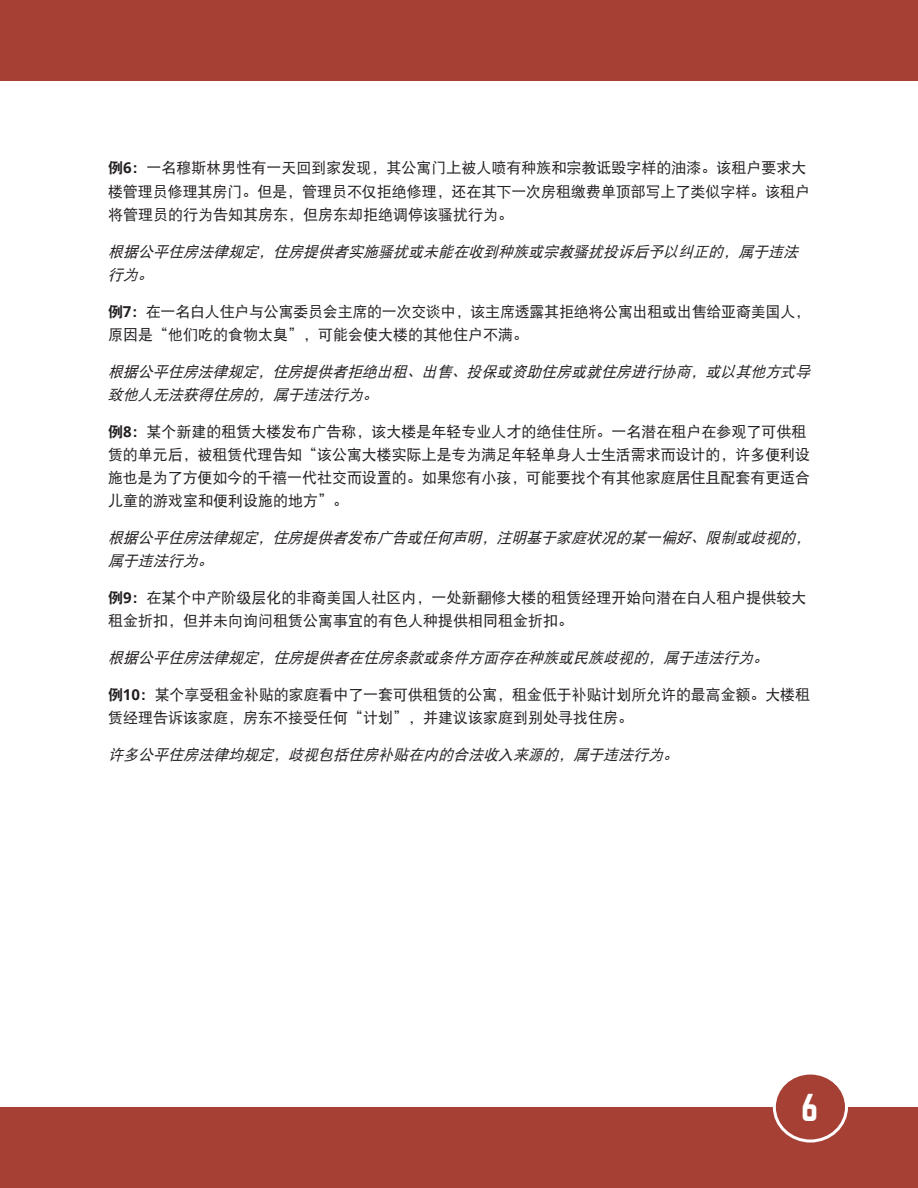
<style>
.page{position:relative;width:918px;height:1188px;background:#fff}
.page>*{position:absolute;margin:0;border:0;box-sizing:border-box;transform-origin:0 0}
.t1{font:33.9px "Norwester";color:#fff}
.t2{font:15px/23.2px "DFP Hei W5";color:#231f20}
.t3{font:italic 15px/23.2px "DFP Hei W5";color:#231f20}
.s1{font-family:"DFP Hei W9"}
.s2{font-family:"Open Sans";font-weight:700}
</style>
<div class="page">
<div style="left:0;top:1107px;width:918px;height:81px;background:#a63f34"></div>
<div style="left:0;top:0;width:918px;height:81px;background:#a63f34"></div>
<div style="left:774px;top:1073px;width:73px;height:68px;background:#a63f34;border-radius:50%"></div>
<div style="left:773px;top:1072px;width:75px;height:71px;border:3px solid #fff;border-radius:50%"></div>
<p class="t2" style="left:108px;top:156px;width:704px"><span class="s1">例</span><span class="s2">6</span><span class="s1">：</span>一名穆斯林男性有一天回到家发现，其公寓门上被人喷有种族和宗教诋毁字样的油漆。该租户要求大楼管理员修理其房门。但是，管理员不仅拒绝修理，还在其下一次房租缴费单顶部写上了类似字样。该租户将管理员的行为告知其房东，但房东却拒绝调停该骚扰行为。</p>
<p class="t3" style="left:108px;top:239px;width:696px">根据公平住房法律规定，住房提供者实施骚扰或未能在收到种族或宗教骚扰投诉后予以纠正的，属于违法行为。</p>
<p class="t2" style="left:108px;top:299px;width:704px"><span class="s1">例</span><span class="s2">7</span><span class="s1">：</span>在一名白人住户与公寓委员会主席的一次交谈中，该主席透露其拒绝将公寓出租或出售给亚裔美国人，原因是“他们吃的食物太臭”，可能会使大楼的其他住户不满。</p>
<p class="t3" style="left:108px;top:359px;width:708px">根据公平住房法律规定，住房提供者拒绝出租、出售、投保或资助住房或就住房进行协商，或以其他方式导致他人无法获得住房的，属于违法行为。</p>
<p class="t2" style="left:108px;top:419px;width:704px"><span class="s1">例</span><span class="s2">8</span><span class="s1">：</span>某个新建的租赁大楼发布广告称，该大楼是年轻专业人才的绝佳住所。一名潜在租户在参观了可供租赁的单元后，被租赁代理告知“该公寓大楼实际上是专为满足年轻单身人士生活需求而设计的，许多便利设施也是为了方便如今的千禧一代社交而设置的。如果您有小孩，可能要找个有其他家庭居住且配套有更适合儿童的游戏室和便利设施的地方”。</p>
<p class="t3" style="left:108px;top:526px;width:708px">根据公平住房法律规定，住房提供者发布广告或任何声明，注明基于家庭状况的某一偏好、限制或歧视的，属于违法行为。</p>
<p class="t2" style="left:108px;top:586px;width:700px"><span class="s1">例</span><span class="s2">9</span><span class="s1">：</span>在某个中产阶级层化的非裔美国人社区内，一处新翻修大楼的租赁经理开始向潜在白人租户提供较大租金折扣，但并未向询问租赁公寓事宜的有色人种提供相同租金折扣。</p>
<p class="t3" style="left:108px;top:646px;width:666px">根据公平住房法律规定，住房提供者在住房条款或条件方面存在种族或民族歧视的，属于违法行为。</p>
<p class="t2" style="left:108px;top:683px;width:704px"><span class="s1">例</span><span class="s2">10</span><span class="s1">：</span>某个享受租金补贴的家庭看中了一套可供租赁的公寓，租金低于补贴计划所允许的最高金额。大楼租赁经理告诉该家庭，房东不接受任何“计划”，并建议该家庭到别处寻找住房。</p>
<p class="t3" style="left:108px;top:743px;width:576px">许多公平住房法律均规定，歧视包括住房补贴在内的合法收入来源的，属于违法行为。</p>
<h1 class="t1" style="left:801px;top:1091px;width:18px">6</h1>
</div>
